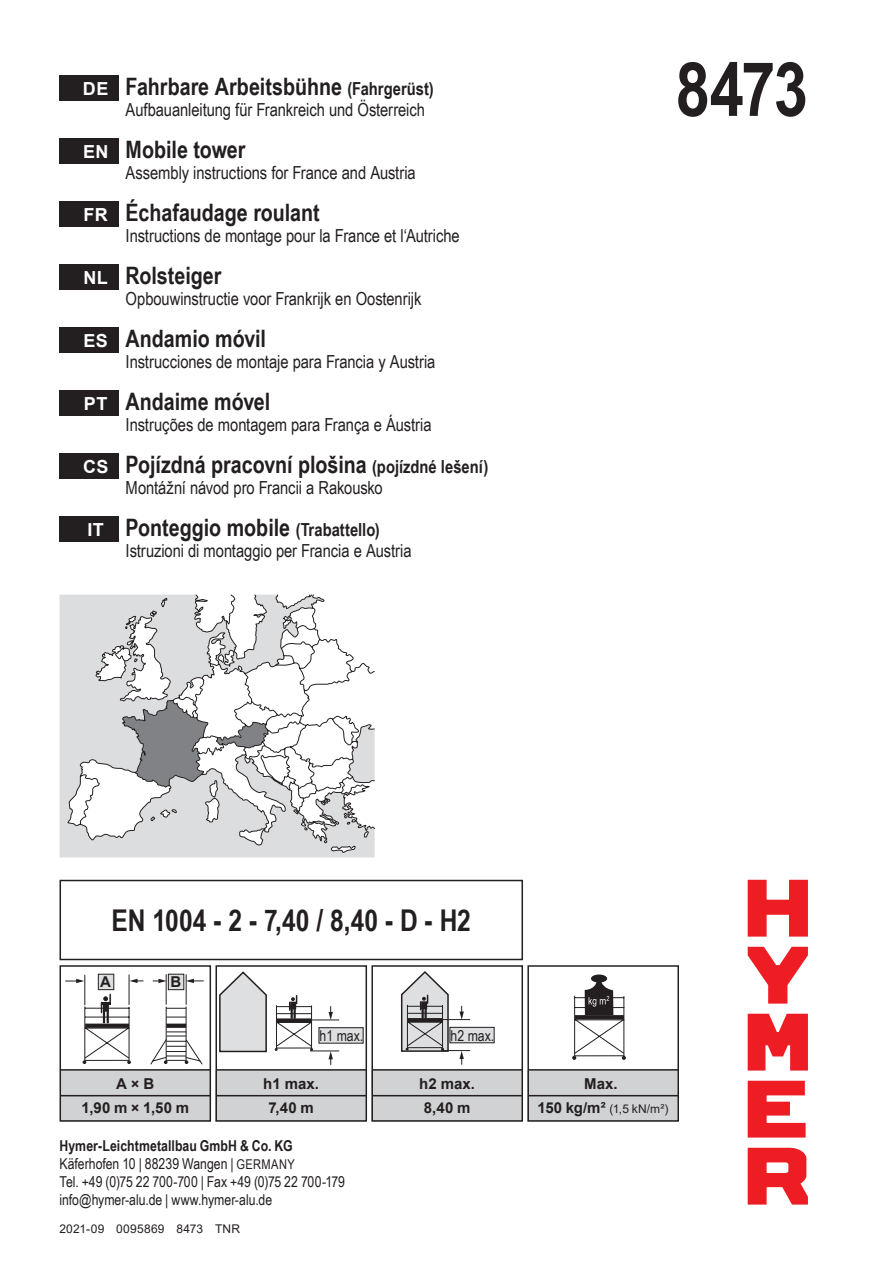
<style>
.page{position:relative;width:893px;height:1263px;background:#fff}
.page>*{position:absolute;margin:0;border:0;box-sizing:border-box;transform-origin:0 0}
.t1{font:700 75px "Arial Narrow";color:#231f20}
.t2{font:700 30px "Arial Narrow";letter-spacing:.005em;color:#231f20}
.t3{font:700 24px "Arial Narrow";color:#231f20}
.t4{font:18px "Arial Narrow";letter-spacing:-.005em;color:#231f20}
.t5{font:700 18px "Arial";letter-spacing:.02em;color:#fff}
.t6{font:15px/18px "Arial Narrow";color:#231f20}
.t7{font:700 15px "Arial";color:#231f20}
.t8{font:12px "Arial";letter-spacing:.02em;color:#231f20}
.s1{font-size:18px}
.s2{font-weight:700;font-size:15px}
.s3{font-weight:700}
.s4{font-size:13.5px}
</style>
<div class="page">
<div style="left:98px;top:974px;width:16px;height:16px;background:#dedfe1"></div>
<div style="left:98px;top:974px;width:16px;height:16px;border:1px solid #231f20"></div>
<div style="left:168px;top:974px;width:16px;height:16px;background:#dedfe1"></div>
<div style="left:168px;top:974px;width:16px;height:16px;border:1px solid #231f20"></div>
<svg style="left:65px;top:979px;width:19px;height:4px"></svg>
<svg style="left:153px;top:979px;width:13px;height:4px"></svg>
<hr style="left:85px;top:975px;width:1px;height:30px;background:#231f20">
<hr style="left:166px;top:974px;width:1px;height:31px;background:#231f20">
<svg style="left:187px;top:979px;width:17px;height:4px"></svg>
<svg style="left:130px;top:979px;width:13px;height:4px"></svg>
<hr style="left:186px;top:974px;width:1px;height:31px;background:#231f20">
<hr style="left:129px;top:974px;width:1px;height:31px;background:#231f20">
<div style="left:60px;top:1070px;width:151px;height:51px;background:#d1d2d4"></div>
<hr style="left:60px;top:1095px;width:151px;height:1px;background:#231f20">
<hr style="left:60px;top:1069px;width:151px;height:1px;background:#231f20">
<hr style="left:166px;top:1007px;width:1px;height:53px;background:#231f20">
<hr style="left:186px;top:1006px;width:1px;height:54px;background:#231f20">
<svg style="left:83px;top:994px;width:48px;height:70px"></svg>
<svg style="left:166px;top:1008px;width:20px;height:1px"></svg>
<svg style="left:166px;top:1017px;width:20px;height:1px"></svg>
<div style="left:166px;top:1023px;width:20px;height:5px;background:#231f20"></div>
<div style="left:85px;top:1023px;width:44px;height:5px;background:#231f20"></div>
<svg style="left:150px;top:1031px;width:53px;height:34px"></svg>
<div style="left:60px;top:965px;width:151px;height:157px;border:1px solid #231f20"></div>
<div style="left:215px;top:1070px;width:151px;height:51px;background:#d1d2d4"></div>
<hr style="left:216px;top:1095px;width:151px;height:1px;background:#231f20">
<hr style="left:216px;top:1069px;width:151px;height:1px;background:#231f20">
<div style="left:319px;top:1028px;width:44px;height:15px;background:#dedfe1"></div>
<div style="left:319px;top:1027px;width:44px;height:16px;border:1px solid #231f20"></div>
<svg style="left:219px;top:971px;width:48px;height:82px;background:#d3d3d5"></svg>
<svg style="left:275px;top:996px;width:64px;height:69px"></svg>
<div style="left:215px;top:965px;width:152px;height:157px;border:1px solid #231f20"></div>
<div style="left:371px;top:1070px;width:151px;height:51px;background:#d1d2d4"></div>
<hr style="left:372px;top:1095px;width:151px;height:1px;background:#231f20">
<hr style="left:372px;top:1069px;width:151px;height:1px;background:#231f20">
<div style="left:450px;top:1027px;width:44px;height:16px;background:#dedfe1"></div>
<div style="left:450px;top:1027px;width:44px;height:16px;border:1px solid #231f20"></div>
<div style="left:371px;top:965px;width:152px;height:157px;border:1px solid #231f20"></div>
<svg style="left:401px;top:971px;width:69px;height:94px"></svg>
<div style="left:527px;top:1070px;width:151px;height:51px;background:#d1d2d4"></div>
<hr style="left:528px;top:1095px;width:151px;height:1px;background:#231f20">
<hr style="left:528px;top:1069px;width:151px;height:1px;background:#231f20">
<div style="left:527px;top:965px;width:152px;height:157px;border:1px solid #231f20"></div>
<div style="left:591px;top:974px;width:16px;height:8px;background:#231f20;border-radius:50%"></div>
<svg style="left:572px;top:980px;width:54px;height:80px"></svg>
<div style="left:60px;top:880px;width:463px;height:80px;border:2px solid #231f20"></div>
<svg style="left:748px;top:880px;width:60px;height:57px"></svg>
<svg style="left:748px;top:1081px;width:58px;height:56px"></svg>
<svg style="left:748px;top:1014px;width:60px;height:56px"></svg>
<svg style="left:748px;top:947px;width:60px;height:56px"></svg>
<svg style="left:748px;top:1148px;width:60px;height:56px"></svg>
<div style="left:60px;top:76px;width:59px;height:25px;background:#231f20"></div>
<div style="left:60px;top:139px;width:59px;height:25px;background:#231f20"></div>
<div style="left:60px;top:202px;width:59px;height:25px;background:#231f20"></div>
<div style="left:60px;top:265px;width:59px;height:25px;background:#231f20"></div>
<div style="left:60px;top:328px;width:59px;height:25px;background:#231f20"></div>
<div style="left:60px;top:391px;width:59px;height:25px;background:#231f20"></div>
<div style="left:60px;top:454px;width:59px;height:25px;background:#231f20"></div>
<div style="left:60px;top:517px;width:59px;height:25px;background:#231f20"></div>
<div style="left:60px;top:595px;width:315px;height:262px;background:#dcdddf"></div>
<svg style="left:67px;top:594px;width:308px;height:259px"></svg>
<p class="t5" style="left:83px;top:76px;width:27px">DE</p>
<p class="t5" style="left:83px;top:139px;width:27px">EN</p>
<p class="t5" style="left:84px;top:202px;width:26px">FR</p>
<p class="t5" style="left:84px;top:265px;width:26px">NL</p>
<p class="t5" style="left:84px;top:328px;width:26px">ES</p>
<p class="t5" style="left:84px;top:391px;width:25px">PT</p>
<p class="t5" style="left:83px;top:454px;width:27px">CS</p>
<p class="t5" style="left:88px;top:517px;width:18px">IT</p>
<h3 class="t3" style="left:126px;top:68px;width:309px">Fahrbare Arbeitsbühne <span class="s1">(Fahrgerüst)</span></h3>
<p class="t4" style="left:126px;top:96px;width:301px">Aufbauanleitung für Frankreich und Österreich</p>
<h3 class="t3" style="left:126px;top:131px;width:121px">Mobile tower</h3>
<p class="t4" style="left:126px;top:159px;width:292px">Assembly instructions for France and Austria</p>
<h3 class="t3" style="left:126px;top:194px;width:196px">Échafaudage roulant</h3>
<p class="t4" style="left:126px;top:222px;width:336px">Instructions de montage pour la France et l‘Autriche</p>
<h3 class="t3" style="left:126px;top:257px;width:97px">Rolsteiger</h3>
<p class="t4" style="left:126px;top:285px;width:297px">Opbouwinstructie voor Frankrijk en Oostenrijk</p>
<h3 class="t3" style="left:126px;top:320px;width:142px">Andamio móvil</h3>
<p class="t4" style="left:126px;top:348px;width:311px">Instrucciones de montaje para Francia y Austria</p>
<h3 class="t3" style="left:126px;top:383px;width:146px">Andaime móvel</h3>
<p class="t4" style="left:126px;top:411px;width:308px">Instruções de montagem para França e Áustria</p>
<h3 class="t3" style="left:126px;top:446px;width:364px">Pojízdná pracovní plošina <span class="s1">(pojízdné lešení)</span></h3>
<p class="t4" style="left:126px;top:474px;width:259px">Montážní návod pro Francii a Rakousko</p>
<h3 class="t3" style="left:126px;top:509px;width:256px">Ponteggio mobile <span class="s1">(Trabattello)</span></h3>
<p class="t4" style="left:126px;top:537px;width:287px">Istruzioni di montaggio per Francia e Austria</p>
<h1 class="t1" style="left:676px;top:33px;width:134px">8473</h1>
<h2 class="t2" style="left:112px;top:898px;width:361px">EN 1004 - 2 - 7,40 / 8,40 - D - H2</h2>
<p class="t7" style="left:100px;top:971px;width:12px">A</p>
<p class="t7" style="left:171px;top:971px;width:12px">B</p>
<p class="t7" style="left:116px;top:1073px;width:40px">A× B</p>
<p class="t6" style="left:320px;top:1026px;width:45px">h1 max.</p>
<p class="t7" style="left:263px;top:1073px;width:57px">h1 max.</p>
<p class="t6" style="left:451px;top:1026px;width:45px">h2 max.</p>
<p class="t7" style="left:419px;top:1073px;width:57px">h2 max.</p>
<p class="t7" style="left:584px;top:1073px;width:35px">Max.</p>
<p class="t7" style="left:82px;top:1097px;width:109px">1,90 m × 1,50 m</p>
<p class="t7" style="left:269px;top:1097px;width:47px">7,40 m</p>
<p class="t7" style="left:424px;top:1097px;width:48px">8,40 m</p>
<p class="t8" style="left:538px;top:1101px;width:132px"><span class="s2">150 kg/m²</span> (1,5 kN/m²)</p>
<p class="t6" style="left:60px;top:1136px;width:287px"><span class="s3">Hymer-Leichtmetallbau GmbH &amp; Co. KG </span>Käferhofen 10 | 88239 Wangen | <span class="s4">GERMANY<br></span>Tel. +49 (0)75 22 700-700 | Fax +49 (0)75 22 700-179 info@hymer-alu.de | www.hymer-alu.de</p>
<p class="t8" style="left:60px;top:1221px;width:182px">2021-09 0095869 8473 TNR</p>
</div>
